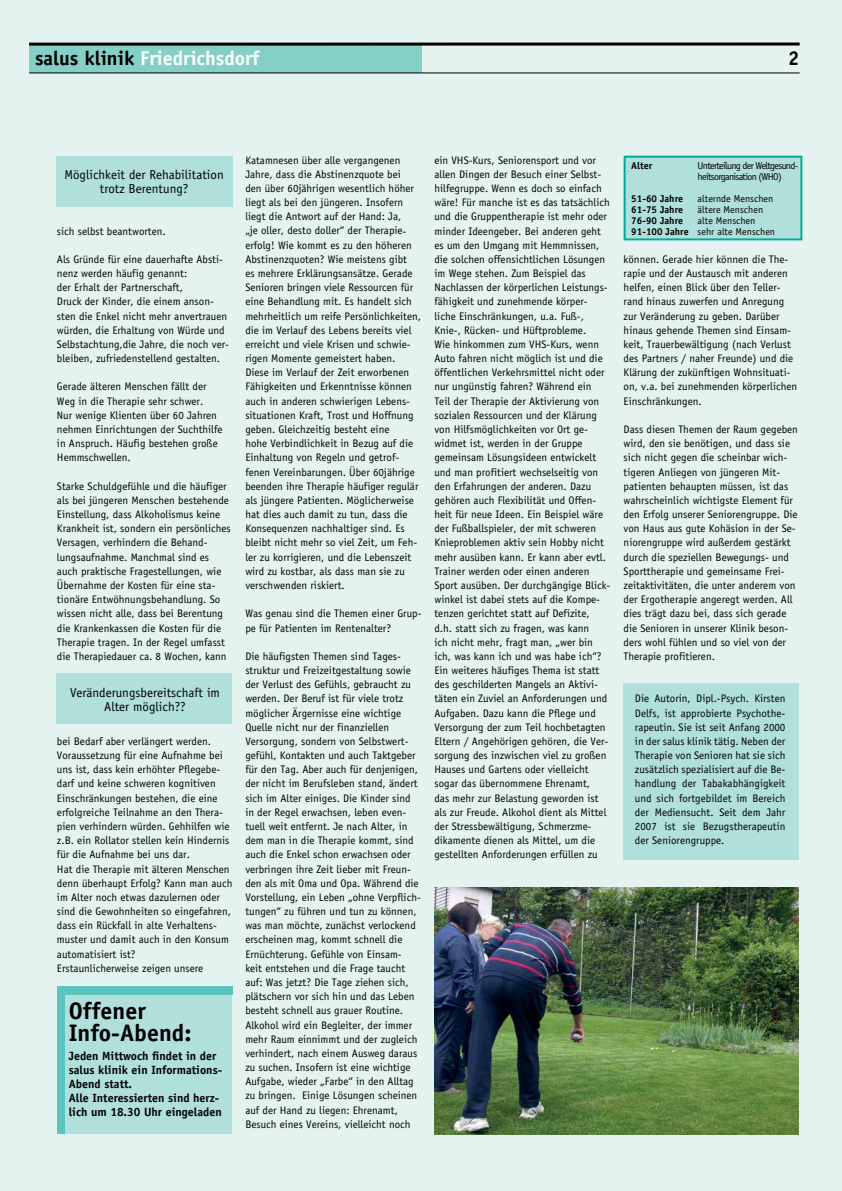
<style>
.page{position:relative;width:842px;height:1191px;background:#e4f3f0}
.page>*{position:absolute;margin:0;border:0;box-sizing:border-box;transform-origin:0 0}
.t1{font:700 23.9px/21.9px "Officina Sans Std";color:#000}
.t2{font:700 20px "Officina Sans Std";color:#fff}
.t3{font:700 20px "Officina Sans Std";color:#000}
.t4{font:13px/13.9px "Officina Sans Std";color:#000;text-align:center}
.t5{font:700 12px/13.9px "Officina Sans Std";color:#000}
.t6{font:11px/14.2px "Officina Sans Std";color:#000}
.t7{font:10px/11px "Officina Sans Std";color:#000}
.t8{font:10px/11px "Officina Sans Std";letter-spacing:-.07em;color:#000}
.t9{font:700 10px "Officina Sans Std";color:#000}
.s1{color:#000}
.s2{font-weight:700}
</style>
<div class="page">
<div style="left:623px;top:684px;width:176px;height:176px;background:#b0dfdc"></div>
<div style="left:56px;top:673px;width:176px;height:51px;background:#b0dfdc"></div>
<div style="left:625px;top:157px;width:176px;height:82px;background:#b0dfdc"></div>
<div style="left:624px;top:156px;width:178px;height:84px;border:2px solid #00ac98"></div>
<div style="left:56px;top:156px;width:176px;height:51px;background:#b0dfdc"></div>
<img style="left:434px;top:887px;width:365px;height:247px">
<div style="left:62px;top:989px;width:170px;height:145px;background:#b0dfdc"></div>
<div style="left:59px;top:986px;width:173px;height:8px;background:#5bc4bf"></div>
<div style="left:57px;top:986px;width:7px;height:147px;background:#5bc4bf"></div>
<div style="left:29px;top:44px;width:393px;height:29px;background:#84cfc6"></div>
<hr style="left:29px;top:72px;width:771px;height:1px;background:#000">
<hr style="left:29px;top:43px;width:771px;height:3px;background:#000">
<h2 class="t2" style="left:35px;top:45px;width:226px"><span class="s1">salus klinik</span> Friedrichsdorf</h2>
<h2 class="t3" style="left:788px;top:46px;width:13px">2</h2>
<p class="t4" style="left:64px;top:168px;width:161px">Möglichkeit der Rehabilitation trotz Berentung?</p>
<p class="t6" style="left:57px;top:224px;width:110px">sich selbst beantworten.</p>
<p class="t6" style="left:57px;top:252px;width:174px">Als Gründe für eine dauerhafte Absti&shy;nenz werden häufig genannt:<br>der Erhalt der Partnerschaft,<br>Druck der Kinder, die einem anson&shy;sten die Enkel nicht mehr anvertrauen würden, die Erhaltung von Würde und Selbstachtung,die Jahre, die noch ver&shy;bleiben, zufriedenstellend gestalten.</p>
<p class="t6" style="left:57px;top:380px;width:167px">Gerade älteren Menschen fällt der<br>Weg in die Therapie sehr schwer.<br>Nur wenige Klienten über 60 Jahren nehmen Einrichtungen der Suchthilfe in Anspruch. Häufig bestehen große<br>Hemmschwellen.</p>
<p class="t6" style="left:57px;top:479px;width:175px">Starke Schuldgefühle und die häufiger als bei jüngeren Menschen bestehende Einstellung, dass Alkoholismus keine Krankheit ist, sondern ein persönliches Versagen, verhindern die Behand&shy;lungsaufnahme. Manchmal sind es auch praktische Fragestellungen, wie Übernahme der Kosten für eine sta&shy;tionäre Entwöhnungsbehandlung. So wissen nicht alle, dass bei Berentung die Krankenkassen die Kosten für die Therapie tragen. In der Regel umfasst die Therapiedauer ca. 8 Wochen, kann</p>
<p class="t4" style="left:70px;top:686px;width:151px">Veränderungsbereitschaft im<br>Alter möglich??</p>
<p class="t6" style="left:57px;top:734px;width:177px">bei Bedarf aber verlängert werden.<br>Voraussetzung für eine Aufnahme bei uns ist, dass kein erhöhter Pflegebe&shy;darf und keine schweren kognitiven Einschränkungen bestehen, die eine erfolgreiche Teilnahme an den Thera&shy;pien verhindern würden. Gehhilfen wie z.B. ein Rollator stellen kein Hindernis für die Aufnahme bei uns dar.<br>Hat die Therapie mit älteren Menschen denn überhaupt Erfolg? Kann man auch im Alter noch etwas dazulernen oder sind die Gewohnheiten so eingefahren, dass ein Rückfall in alte Verhaltens&shy;muster und damit auch in den Konsum automatisiert ist?<br>Erstaunlicherweise zeigen unsere</p>
<h1 class="t1" style="left:69px;top:999px;width:124px">Offener<br>Info-Abend:</h1>
<p class="t5" style="left:69px;top:1049px;width:155px">Jeden Mittwoch findet in der salus klinik ein Informations-<br>Abend statt.<br>Alle Interessierten sind herz&shy;lich um 18.30 Uhr eingeladen</p>
<p class="t6" style="left:245px;top:153px;width:177px">Katamnesen über alle vergangenen Jahre, dass die Abstinenzquote bei<br>den über 60jährigen wesentlich höher liegt als bei den jüngeren. Insofern liegt die Antwort auf der Hand: Ja,<br>„je oller, desto doller“ der Therapie&shy;erfolg! Wie kommt es zu den höheren Abstinenzquoten? Wie meistens gibt<br>es mehrere Erklärungsansätze. Gerade Senioren bringen viele Ressourcen für eine Behandlung mit. Es handelt sich mehrheitlich um reife Persönlichkeiten, die im Verlauf des Lebens bereits viel erreicht und viele Krisen und schwie&shy;rigen Momente gemeistert haben.<br>Diese im Verlauf der Zeit erworbenen Fähigkeiten und Erkenntnisse können auch in anderen schwierigen Lebens&shy;situationen Kraft, Trost und Hoffnung geben. Gleichzeitig besteht eine<br>hohe Verbindlichkeit in Bezug auf die Einhaltung von Regeln und getrof&shy;fenen Vereinbarungen. Über 60jährige beenden ihre Therapie häufiger regulär als jüngere Patienten. Möglicherweise hat dies auch damit zu tun, dass die Konsequenzen nachhaltiger sind. Es bleibt nicht mehr so viel Zeit, um Feh&shy;ler zu korrigieren, und die Lebenszeit wird zu kostbar, als dass man sie zu verschwenden riskiert.</p>
<p class="t6" style="left:245px;top:606px;width:178px">Was genau sind die Themen einer Grup&shy;pe für Patienten im Rentenalter?</p>
<p class="t6" style="left:245px;top:649px;width:177px">Die häufigsten Themen sind Tages&shy;struktur und Freizeitgestaltung sowie der Verlust des Gefühls, gebraucht zu werden. Der Beruf ist für viele trotz möglicher Ärgernisse eine wichtige Quelle nicht nur der finanziellen Versorgung, sondern von Selbstwert&shy;gefühl, Kontakten und auch Taktgeber für den Tag. Aber auch für denjenigen, der nicht im Berufsleben stand, ändert sich im Alter einiges. Die Kinder sind in der Regel erwachsen, leben even&shy;tuell weit entfernt. Je nach Alter, in dem man in die Therapie kommt, sind auch die Enkel schon erwachsen oder verbringen ihre Zeit lieber mit Freun&shy;den als mit Oma und Opa. Während die Vorstellung, ein Leben „ohne Verpflich&shy;tungen“ zu führen und tun zu können, was man möchte, zunächst verlockend erscheinen mag, kommt schnell die Ernüchterung. Gefühle von Einsam&shy;keit entstehen und die Frage taucht auf: Was jetzt? Die Tage ziehen sich, plätschern vor sich hin und das Leben besteht schnell aus grauer Routine.<br>Alkohol wird ein Begleiter, der immer mehr Raum einnimmt und der zugleich verhindert, nach einem Ausweg daraus zu suchen. Insofern ist eine wichtige Aufgabe, wieder „Farbe“ in den Alltag zu bringen. Einige Lösungen scheinen auf der Hand zu liegen: Ehrenamt, Besuch eines Vereins, vielleicht noch</p>
<p class="t6" style="left:434px;top:153px;width:177px">ein VHS-Kurs, Seniorensport und vor allen Dingen der Besuch einer Selbst&shy;hilfegruppe. Wenn es doch so einfach wäre! Für manche ist es das tatsächlich und die Gruppentherapie ist mehr oder minder Ideengeber. Bei anderen geht es um den Umgang mit Hemmnissen, die solchen offensichtlichen Lösungen im Wege stehen. Zum Beispiel das Nachlassen der körperlichen Leistungs&shy;fähigkeit und zunehmende körper&shy;liche Einschränkungen, u.a. Fuß-, Knie-, Rücken- und Hüftprobleme.<br>Wie hinkommen zum VHS-Kurs, wenn Auto fahren nicht möglich ist und die öffentlichen Verkehrsmittel nicht oder nur ungünstig fahren? Während ein<br>Teil der Therapie der Aktivierung von sozialen Ressourcen und der Klärung von Hilfsmöglichkeiten vor Ort ge&shy;widmet ist, werden in der Gruppe gemeinsam Lösungsideen entwickelt und man profitiert wechselseitig von den Erfahrungen der anderen. Dazu gehören auch Flexibilität und Offen&shy;heit für neue Ideen. Ein Beispiel wäre der Fußballspieler, der mit schweren Knieproblemen aktiv sein Hobby nicht mehr ausüben kann. Er kann aber evtl.<br>Trainer werden oder einen anderen Sport ausüben. Der durchgängige Blick&shy;winkel ist dabei stets auf die Kompe&shy;tenzen gerichtet statt auf Defizite,<br>d.h. statt sich zu fragen, was kann<br>ich nicht mehr, fragt man, „wer bin ich, was kann ich und was habe ich“?<br>Ein weiteres häufiges Thema ist statt des geschilderten Mangels an Aktivi&shy;täten ein Zuviel an Anforderungen und Aufgaben. Dazu kann die Pflege und Versorgung der zum Teil hochbetagten Eltern / Angehörigen gehören, die Ver&shy;sorgung des inzwischen viel zu großen Hauses und Gartens oder vielleicht sogar das übernommene Ehrenamt,<br>das mehr zur Belastung geworden ist als zur Freude. Alkohol dient als Mittel der Stressbewältigung, Schmerzme&shy;dikamente dienen als Mittel, um die gestellten Anforderungen erfüllen zu</p>
<p class="t9" style="left:631px;top:159px;width:23px">Alter</p>
<p class="t8" style="left:698px;top:160px;width:102px">Unterteilung der Weltgesund&shy;heitsorganisation (WHO)</p>
<p class="t9" style="left:631px;top:192px;width:53px">51-60 Jahre</p>
<p class="t7" style="left:698px;top:193px;width:77px">alternde Menschen</p>
<p class="t9" style="left:631px;top:203px;width:53px">61-75 Jahre</p>
<p class="t7" style="left:698px;top:204px;width:67px">ältere Menschen</p>
<p class="t9" style="left:631px;top:214px;width:53px">76-90 Jahre</p>
<p class="t7" style="left:631px;top:215px;width:145px;text-indent:66px">alte Menschen<br><span class="s2">91-100 Jahre</span> sehr alte Menschen</p>
<p class="t6" style="left:624px;top:252px;width:175px">können. Gerade hier können die The&shy;rapie und der Austausch mit anderen helfen, einen Blick über den Teller&shy;rand hinaus zuwerfen und Anregung zur Veränderung zu geben. Darüber hinaus gehende Themen sind Einsam&shy;keit, Trauerbewältigung (nach Verlust des Partners / naher Freunde) und die Klärung der zukünftigen Wohnsituati&shy;on, v.a. bei zunehmenden körperlichen Einschränkungen.</p>
<p class="t6" style="left:624px;top:422px;width:176px">Dass diesen Themen der Raum gegeben wird, den sie benötigen, und dass sie sich nicht gegen die scheinbar wich&shy;tigeren Anliegen von jüngeren Mit&shy;patienten behaupten müssen, ist das wahrscheinlich wichtigste Element für den Erfolg unserer Seniorengruppe. Die von Haus aus gute Kohäsion in der Se&shy;niorengruppe wird außerdem gestärkt durch die speziellen Bewegungs- und Sporttherapie und gemeinsame Frei&shy;zeitaktivitäten, die unter anderem von der Ergotherapie angeregt werden. All dies trägt dazu bei, dass sich gerade die Senioren in unserer Klinik beson&shy;ders wohl fühlen und so viel von der Therapie profitieren.</p>
<p class="t6" style="left:635px;top:691px;width:152px;text-align:justify">Die Autorin, Dipl.-Psych. Kirsten Delfs, ist approbierte Psychothe&shy;rapeutin. Sie ist seit Anfang 2000 in der salus klinik tätig. Neben der Therapie von Senioren hat sie sich zusätzlich spezialisiert auf die Be&shy;handlung der Tabakabhängigkeit und sich fortgebildet im Bereich der Mediensucht. Seit dem Jahr 2007 ist sie Bezugstherapeutin der Seniorengruppe.</p>
</div>
